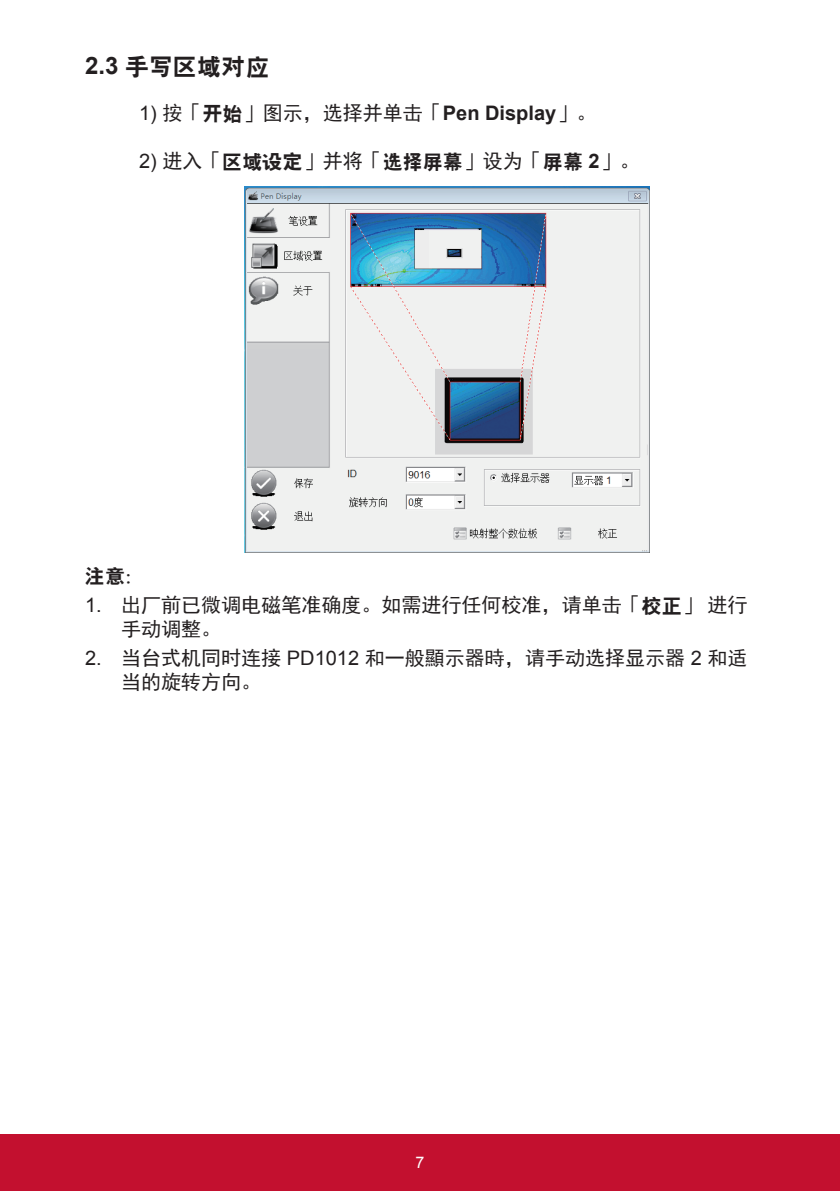
<style>
.page{position:relative;width:840px;height:1191px;background:#fff}
.page>*{position:absolute;margin:0;border:0;box-sizing:border-box;transform-origin:0 0}
.t1{font:24px "RS Cu Hei";color:#231f20}
.t2{font:20px/24px "Sim Hei";color:#231f20}
.t3{font:20px "RS Cu Hei";color:#231f20}
.t4{font:16px "Arial";color:#fff}
.s1{font-family:"Arial";font-weight:700}
.s2{font-family:"Arial"}
.s3{font-family:"RS Cu Hei"}
</style>
<div class="page">
<div style="left:0;top:1134px;width:839px;height:57px;background:#c3102f"></div>
<img style="left:244px;top:187px;width:405px;height:365px">
<p class="t1" style="left:85px;top:55px;width:186px"><span class="s1">2.3</span> 手写区域对应</p>
<p class="t2" style="left:139px;top:101px;width:458px"><span class="s2">1)</span> 按「<span class="s3">开始</span>」图示，选择并单击「<span class="s1">Pen Display</span>」。</p>
<p class="t2" style="left:139px;top:149px;width:502px"><span class="s2">2)</span> 进入「<span class="s3">区域设定</span>」并将「<span class="s3">选择屏幕</span>」设为「<span class="s3">屏幕</span> <span class="s1">2</span>」。</p>
<p class="t3" style="left:85px;top:566px;width:61px">注意：</p>
<p class="t2" style="left:121px;top:592px;width:627px;text-indent:-36px"><span class="s2">1.</span> 出厂前已微调电磁笔准确度。如需进行任何校准，请单击「<span class="s3">校正</span>」进行手动调整。</p>
<p class="t2" style="left:121px;top:646px;width:627px;text-indent:-36px"><span class="s2">2.</span> 当台式机同时连接 <span class="s2">PD1012</span> 和一般顯示器時，请手动选择显示器 <span class="s2">2</span> 和适当的旋转方向。</p>
<p class="t4" style="left:415px;top:1152px;width:10px">7</p>
</div>
